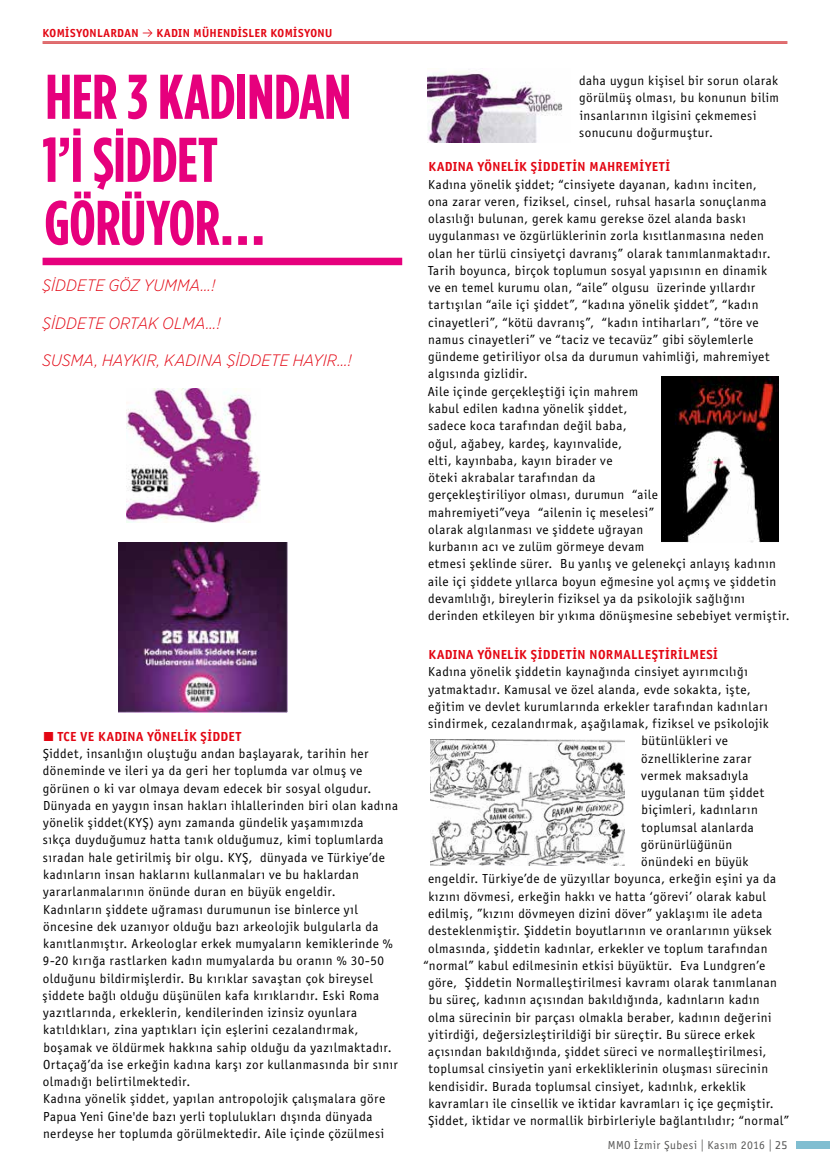
<style>
.page{position:relative;width:830px;height:1170px;background:#fff}
.page>*{position:absolute;margin:0;border:0;box-sizing:border-box;transform-origin:0 0}
.t1{font:700 63px/63px "Gotham Condensed";letter-spacing:-.005em;color:#e6007d}
.t2{font:italic 300 16.5px "Gotham Narrow";letter-spacing:.005em;color:#e30613}
.t3{font:13.5px/17.2px "Officina Sans";letter-spacing:.035em;color:#000}
.t4{font:700 13.5px "Officina Sans";letter-spacing:.03em;color:#e30613}
.t5{font:700 12px "Officina Sans";letter-spacing:.035em;color:#e30613}
.t6{font:12px "Officina Sans";letter-spacing:.045em;color:#575756}
.s1{font-family:"Klavika";font-weight:400}
.s2{font-family:"Klavika Arrows";font-weight:700;color:#e30613}
.s3{font-weight:700;color:#e30613}
.s4{font-family:"Klavika"}
</style>
<div class="page">
<div style="left:795px;top:1140px;width:34px;height:8px;background:#80bed1"></div>
<hr style="left:43px;top:42px;width:744px;height:1px;background:#cd171a">
<hr style="left:43px;top:43px;width:744px;height:1px;background:#cd171a">
<div style="left:43px;top:258px;width:359px;height:7px;background:#e6007d"></div>
<img style="left:127px;top:388px;width:134px;height:135px">
<img style="left:118px;top:543px;width:170px;height:169px">
<img style="left:661px;top:376px;width:117px;height:167px">
<img style="left:427px;top:72px;width:136px;height:70px">
<img style="left:431px;top:739px;width:193px;height:126px">
<p class="t5" style="left:43px;top:26px;width:291px">KOMİSYONLARDAN <span class="s1">•</span> KADIN MÜHENDİSLER KOMİSYONU</p>
<h1 class="t1" style="left:42px;top:65px;width:310px">HER 3 KADINDAN<br>1’İ ŞİDDET<br>GÖRÜYOR…</h1>
<p class="t2" style="left:42px;top:275px;width:174px">ŞİDDETE GÖZ YUMMA…!</p>
<p class="t2" style="left:42px;top:312px;width:180px">ŞİDDETE ORTAK OLMA…!</p>
<p class="t2" style="left:42px;top:350px;width:311px">SUSMA, HAYKIR, KADINA ŞİDDETE HAYIR…!</p>
<p class="t3" style="left:43px;top:728px;width:357px"><span class="s2">(</span> <span class="s3">TCE VE KADINA YÖNELİK ŞİDDET<br></span>Şiddet, insanlığın oluştuğu andan başlayarak, tarihin her döneminde ve ileri ya da geri her toplumda var olmuş ve görünen o ki var olmaya devam edecek bir sosyal olgudur.<br>Dünyada en yaygın insan hakları ihlallerinden biri olan kadına yönelik şiddet(KYŞ) aynı zamanda gündelik yaşamımızda<br>sıkça duyduğumuz hatta tanık olduğumuz, kimi toplumlarda sıradan hale getirilmiş bir olgu. KYŞ, dünyada ve Türkiye’de kadınların insan haklarını kullanmaları ve bu haklardan yararlanmalarının önünde duran en büyük engeldir.<br>Kadınların şiddete uğraması durumunun ise binlerce yıl öncesine dek uzanıyor olduğu bazı arkeolojik bulgularla da kanıtlanmıştır. Arkeologlar erkek mumyaların kemiklerinde % 9-20 kırığa rastlarken kadın mumyalarda bu oranın % 30-50 olduğunu bildirmişlerdir. Bu kırıklar savaştan çok bireysel şiddete bağlı olduğu düşünülen kafa kırıklarıdır. Eski Roma yazıtlarında, erkeklerin, kendilerinden izinsiz oyunlara katıldıkları, zina yaptıkları için eşlerini cezalandırmak, boşamak ve öldürmek hakkına sahip olduğu da yazılmaktadır.<br>Ortaçağ’da ise erkeğin kadına karşı zor kullanmasında bir sınır olmadığı belirtilmektedir.<br>Kadına yönelik şiddet, yapılan antropolojik çalışmalara göre Papua Yeni Gine'de bazı yerli toplulukları dışında dünyada nerdeyse her toplumda görülmektedir. Aile içinde çözülmesi</p>
<p class="t3" style="left:579px;top:72px;width:201px">daha uygun kişisel bir sorun olarak görülmüş olması, bu konunun bilim insanlarının ilgisini çekmemesi sonucunu doğurmuştur.</p>
<p class="t4" style="left:428px;top:159px;width:243px">KADINA YÖNELİK ŞİDDETİN MAHREMİYETİ</p>
<p class="t3" style="left:427px;top:176px;width:363px">Kadına yönelik şiddet; “cinsiyete dayanan, kadını inciten,<br>ona zarar veren, fiziksel, cinsel, ruhsal hasarla sonuçlanma olasılığı bulunan, gerek kamu gerekse özel alanda baskı uygulanması ve özgürlüklerinin zorla kısıtlanmasına neden olan her türlü cinsiyetçi davranış” olarak tanımlanmaktadır.<br>Tarih boyunca, birçok toplumun sosyal yapısının en dinamik<br>ve en temel kurumu olan, “aile” olgusu üzerinde yıllardır tartışılan “aile içi şiddet”, “kadına yönelik şiddet”, “kadın cinayetleri”, “kötü davranış”, “kadın intiharları”, “töre ve namus cinayetleri” ve “taciz ve tecavüz” gibi söylemlerle gündeme getiriliyor olsa da durumun vahimliği, mahremiyet algısında gizlidir.<br>Aile içinde gerçekleştiği için mahrem<br>kabul edilen kadına yönelik şiddet,<br>sadece koca tarafından değil baba,<br>oğul, ağabey, kardeş, kayınvalide,<br>elti, kayınbaba, kayın birader ve<br>öteki akrabalar tarafından da<br>gerçekleştiriliyor olması, durumun “aile<br>mahremiyeti”veya “ailenin iç meselesi”<br>olarak algılanması ve şiddete uğrayan<br>kurbanın acı ve zulüm görmeye devam<br>etmesi şeklinde sürer. Bu yanlış ve gelenekçi anlayış kadının aile içi şiddete yıllarca boyun eğmesine yol açmış ve şiddetin devamlılığı, bireylerin fiziksel ya da psikolojik sağlığını derinden etkileyen bir yıkıma dönüşmesine sebebiyet vermiştir.</p>
<p class="t4" style="left:428px;top:646px;width:291px">KADINA YÖNELİK ŞİDDETİN NORMALLEŞTİRİLMESİ</p>
<p class="t3" style="left:428px;top:663px;width:321px">Kadına yönelik şiddetin kaynağında cinsiyet ayırımcılığı</p>
<p class="t3" style="left:428px;top:680px;width:323px">yatmaktadır. Kamusal ve özel alanda, evde sokakta, işte,</p>
<p class="t3" style="left:428px;top:697px;width:341px">eğitim ve devlet kurumlarında erkekler tarafından kadınları</p>
<p class="t3" style="left:428px;top:715px;width:342px">sindirmek, cezalandırmak, aşağılamak, fiziksel ve psikolojik</p>
<p class="t3" style="left:641px;top:732px;width:88px">bütünlükleri ve</p>
<p class="t3" style="left:641px;top:749px;width:112px">öznelliklerine zarar</p>
<p class="t3" style="left:641px;top:766px;width:109px">vermek maksadıyla</p>
<p class="t3" style="left:641px;top:784px;width:124px">uygulanan tüm şiddet</p>
<p class="t3" style="left:641px;top:801px;width:118px">biçimleri, kadınların</p>
<p class="t3" style="left:641px;top:818px;width:114px">toplumsal alanlarda</p>
<p class="t3" style="left:640px;top:836px;width:93px">görünürlüğünün</p>
<p class="t3" style="left:641px;top:853px;width:108px">önündeki en büyük</p>
<p class="t3" style="left:428px;top:870px;width:349px">engeldir. Türkiye’de de yüzyıllar boyunca, erkeğin eşini ya da</p>
<p class="t3" style="left:428px;top:887px;width:339px">kızını dövmesi, erkeğin hakkı ve hatta ‘görevi’ olarak kabul</p>
<p class="t3" style="left:428px;top:905px;width:336px">edilmiş, ”kızını dövmeyen dizini döver” yaklaşımı ile adeta</p>
<p class="t3" style="left:428px;top:922px;width:345px">desteklenmiştir. Şiddetin boyutlarının ve oranlarının yüksek</p>
<p class="t3" style="left:428px;top:939px;width:341px">olmasında, şiddetin kadınlar, erkekler ve toplum tarafından</p>
<p class="t3" style="left:423px;top:956px;width:343px">“normal” kabul edilmesinin etkisi büyüktür. Eva Lundgren’e</p>
<p class="t3" style="left:428px;top:974px;width:350px">göre, Şiddetin Normalleştirilmesi kavramı olarak tanımlanan</p>
<p class="t3" style="left:428px;top:991px;width:332px">bu süreç, kadının açısından bakıldığında, kadınların kadın</p>
<p class="t3" style="left:428px;top:1008px;width:345px">olma sürecinin bir parçası olmakla beraber, kadının değerini</p>
<p class="t3" style="left:428px;top:1025px;width:328px">yitirdiği, değersizleştirildiği bir süreçtir. Bu sürece erkek</p>
<p class="t3" style="left:428px;top:1043px;width:339px">açısından bakıldığında, şiddet süreci ve normalleştirilmesi,</p>
<p class="t3" style="left:428px;top:1060px;width:341px">toplumsal cinsiyetin yani erkekliklerinin oluşması sürecinin</p>
<p class="t3" style="left:428px;top:1077px;width:318px">kendisidir. Burada toplumsal cinsiyet, kadınlık, erkeklik</p>
<p class="t3" style="left:428px;top:1094px;width:347px">kavramları ile cinsellik ve iktidar kavramları iç içe geçmiştir.</p>
<p class="t3" style="left:428px;top:1112px;width:362px">Şiddet, iktidar ve normallik birbirleriyle bağlantılıdır; “normal”</p>
<p class="t6" style="left:607px;top:1137px;width:181px">MMO İzmir Şubesi <span class="s4">|</span> Kasım 2016 <span class="s4">| 25</span></p>
</div>
